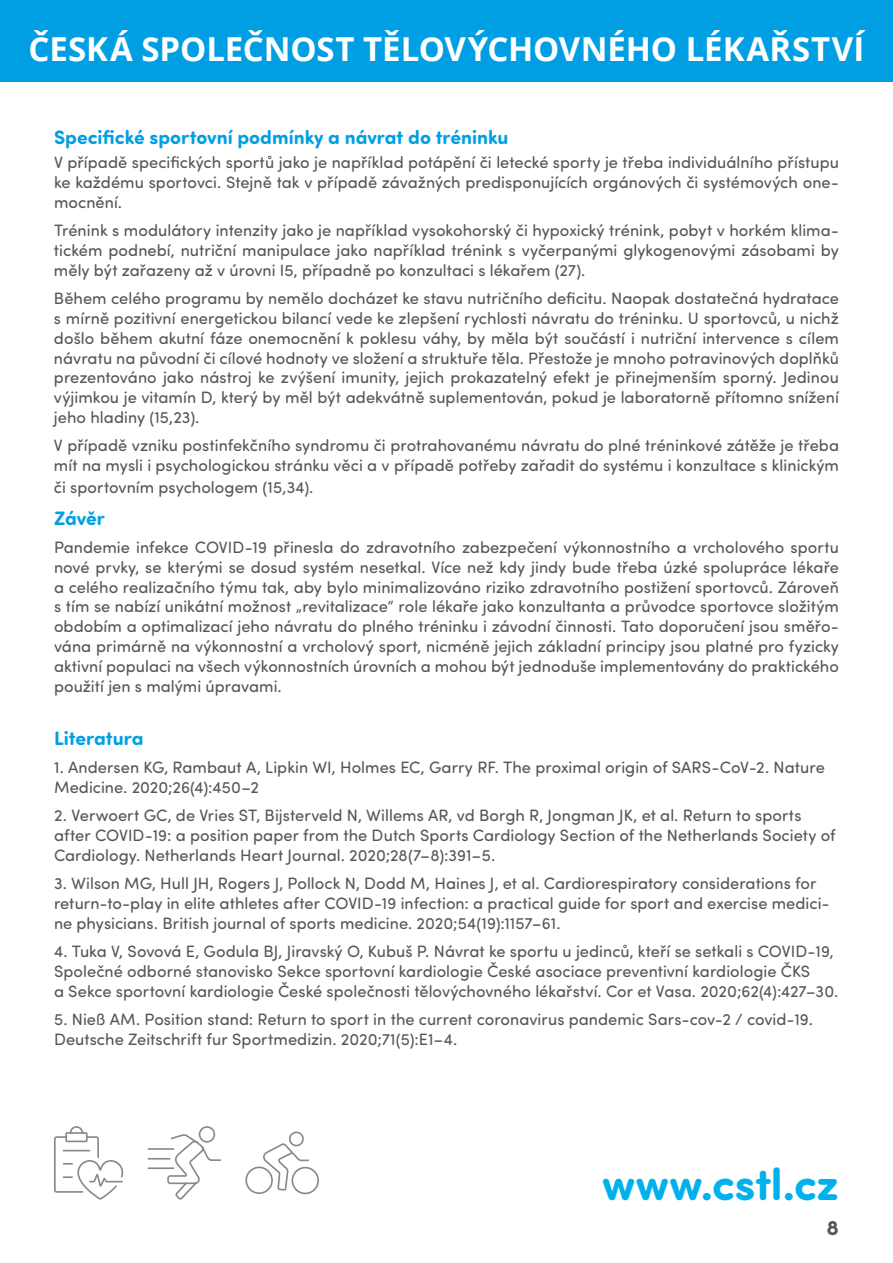
<style>
.page{position:relative;width:893px;height:1263px;background:#fff}
.page>*{position:absolute;margin:0;border:0;box-sizing:border-box;transform-origin:0 0}
.t1{font:700 45px "Sofia Pro Soft";letter-spacing:-.005em;color:#00b1eb}
.t2{font:700 33px "Open Sans";color:#fff}
.t3{font:700 21px "Sofia Pro Soft";color:#575756}
.t4{font:700 19.5px "Sofia Pro Soft";color:#009fe3}
.t5{font:16.5px/19.8px "Sofia Pro Soft";letter-spacing:.005em;color:#575756}
</style>
<div class="page">
<svg style="left:54px;top:1126px;width:69px;height:73px"></svg>
<svg style="left:148px;top:1126px;width:73px;height:73px"></svg>
<hr style="left:148px;top:1167px;width:26px;height:2px;background:#888">
<svg style="left:245px;top:1131px;width:74px;height:63px"></svg>
<div style="left:0;top:0;width:893px;height:81px;background:#009fe3"></div>
<h2 class="t2" style="left:29px;top:26px;width:837px">ČESKÁ SPOLEČNOST TĚLOVÝCHOVNÉHO LÉKAŘSTVÍ</h2>
<p class="t4" style="left:54px;top:123px;width:456px">Specifické sportovní podmínky a návrat do tréninku</p>
<p class="t5" style="left:54px;top:152px;width:787px;text-align:justify">V případě specifických sportů jako je například potápění či letecké sporty je třeba individuálního přístupu ke každému sportovci. Stejně tak v případě závažných predisponujících orgánových či systémových one&shy;mocnění.</p>
<p class="t5" style="left:54px;top:220px;width:786px;text-align:justify">Trénink s modulátory intenzity jako je například vysokohorský či hypoxický trénink, pobyt v horkém klima&shy;tickém podnebí, nutriční manipulace jako například trénink s vyčerpanými glykogenovými zásobami by měly být zařazeny až v úrovni I5, případně po konzultaci s lékařem (27).</p>
<p class="t5" style="left:54px;top:288px;width:786px;text-align:justify">Během celého programu by nemělo docházet ke stavu nutričního deficitu. Naopak dostatečná hydratace s mírně pozitivní energetickou bilancí vede ke zlepšení rychlosti návratu do tréninku. U sportovců, u nichž došlo během akutní fáze onemocnění k poklesu váhy, by měla být součástí i nutriční intervence s cílem návratu na původní či cílové hodnoty ve složení a struktuře těla. Přestože je mnoho potravinových doplňků prezentováno jako nástroj ke zvýšení imunity, jejich prokazatelný efekt je přinejmenším sporný. Jedinou výjimkou je vitamín D, který by měl být adekvátně suplementován, pokud je laboratorně přítomno snížení jeho hladiny (15,23).</p>
<p class="t5" style="left:54px;top:435px;width:786px">V případě vzniku postinfekčního syndromu či protrahovanému návratu do plné tréninkové zátěže je třeba mít na mysli i psychologickou stránku věci a v případě potřeby zařadit do systému i konzultace s klinickým</p>
<p class="t5" style="left:54px;top:476px;width:261px">či sportovním psychologem (15,34).</p>
<p class="t4" style="left:54px;top:504px;width:53px">Závěr</p>
<p class="t5" style="left:54px;top:537px;width:786px;text-align:justify">Pandemie infekce COVID-19 přinesla do zdravotního zabezpečení výkonnostního a vrcholového sportu nové prvky, se kterými se dosud systém nesetkal. Více než kdy jindy bude třeba úzké spolupráce lékaře a celého realizačního týmu tak, aby bylo minimalizováno riziko zdravotního postižení sportovců. Zároveň s tím se nabízí unikátní možnost „revitalizace“ role lékaře jako konzultanta a průvodce sportovce složitým obdobím a optimalizací jeho návratu do plného tréninku i závodní činnosti. Tato doporučení jsou směřo&shy;vána primárně na výkonnostní a vrcholový sport, nicméně jejich základní principy jsou platné pro fyzicky aktivní populaci na všech výkonnostních úrovních a mohou být jednoduše implementovány do praktického použití jen s malými úpravami.</p>
<p class="t4" style="left:54px;top:724px;width:91px">Literatura</p>
<p class="t5" style="left:54px;top:757px;width:772px">1. Andersen KG, Rambaut A, Lipkin WI, Holmes EC, Garry RF. The proximal origin of SARS-CoV-2. Nature<br>Medicine. 2020;26(4):450–2</p>
<p class="t5" style="left:54px;top:805px;width:783px">2. Verwoert GC, de Vries ST, Bijsterveld N, Willems AR, vd Borgh R, Jongman JK, et al. Return to sports after COVID-19: a position paper from the Dutch Sports Cardiology Section of the Netherlands Society of<br>Cardiology. Netherlands Heart Journal. 2020;28(7–8):391–5.</p>
<p class="t5" style="left:54px;top:873px;width:777px">3. Wilson MG, Hull JH, Rogers J, Pollock N, Dodd M, Haines J, et al. Cardiorespiratory considerations for return-to-play in elite athletes after COVID-19 infection: a practical guide for sport and exercise medici&shy;ne physicians. British journal of sports medicine. 2020;54(19):1157–61.</p>
<p class="t5" style="left:54px;top:941px;width:786px">4. Tuka V, Sovová E, Godula BJ, Jiravský O, Kubuš P. Návrat ke sportu u jedinců, kteří se setkali s COVID-19,<br>Společné odborné stanovisko Sekce sportovní kardiologie České asociace preventivní kardiologie ČKS<br>a Sekce sportovní kardiologie České společnosti tělovýchovného lékařství. Cor et Vasa. 2020;62(4):427–30.</p>
<p class="t5" style="left:54px;top:1009px;width:760px">5. Nieß AM. Position stand: Return to sport in the current coronavirus pandemic Sars-cov-2 / covid-19.<br>Deutsche Zeitschrift fur Sportmedizin. 2020;71(5):E1–4.</p>
<h1 class="t1" style="left:602px;top:1151px;width:238px">www.cstl.cz</h1>
<p class="t3" style="left:826px;top:1212px;width:14px">8</p>
</div>
